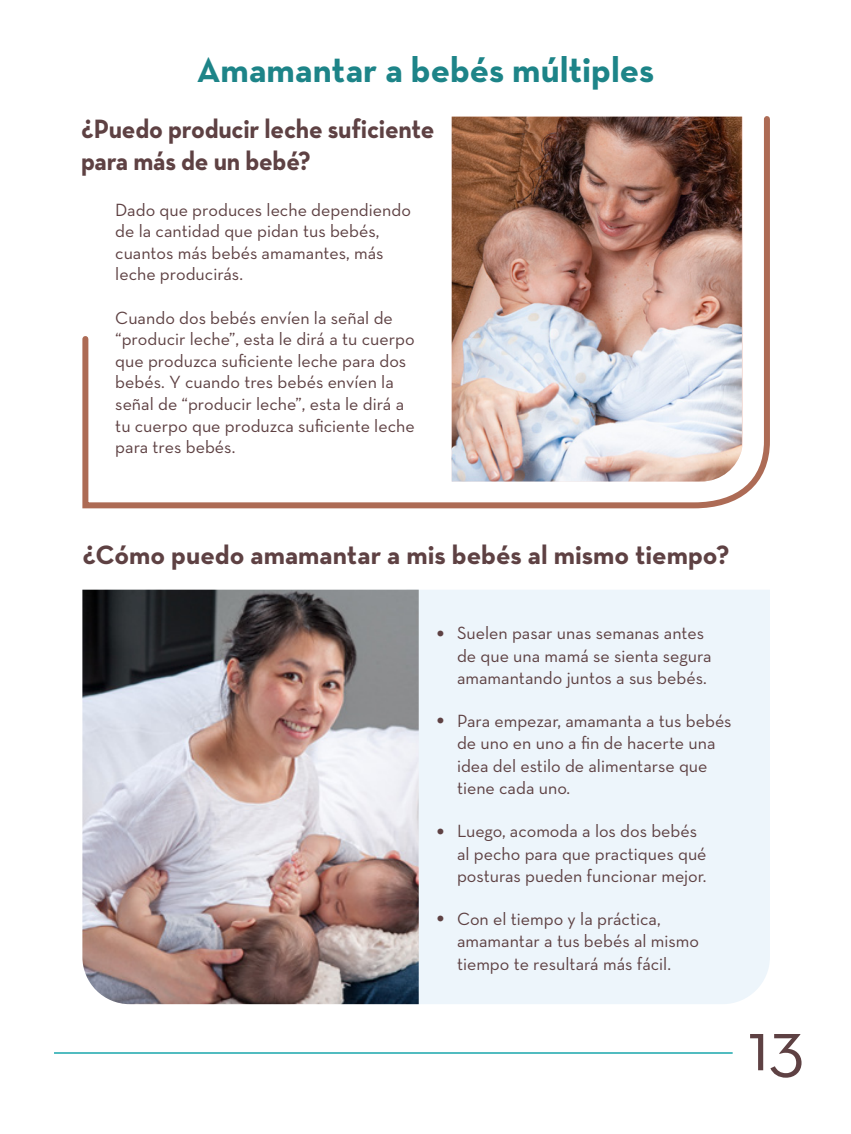
<style>
.page{position:relative;width:851px;height:1134px;background:#fff}
.page>*{position:absolute;margin:0;border:0;box-sizing:border-box;transform-origin:0 0}
.t1{font:72px "Neutraface Text";color:#5e4143}
.Headers{font:700 36px "Neutraface Text";color:#1d8488}
.Chapter_Header{font:700 27px/32.4px "Neutraface Text";letter-spacing:-.01em;color:#5e4143;scale:.94 1}
.Chapter_Header-2{font:700 27px "Neutraface Text";letter-spacing:-.01em;color:#5e4143}
.Body{font:18px/21.6px "Neutraface Text";color:#5e4143}
.s1{font-weight:700;font-size:27px}
</style>
<div class="page">
<div style="left:418px;top:590px;width:352px;height:414px;background:#edf5fb"></div>
<img style="left:82px;top:590px;width:336px;height:414px">
<hr style="left:54px;top:1052px;width:678px;height:2px;background:#18a7ac">
<svg style="left:82px;top:116px;width:688px;height:393px"></svg>
<h2 class="Headers" style="left:197px;top:47px;width:459px">Amamantar a bebés múltiples</h2>
<h3 class="Chapter_Header" style="left:81px;top:112px;width:377px">¿Puedo producir leche suficiente para más de un bebé?</h3>
<p class="Body" style="left:115px;top:198px;width:297px">Dado que produces leche dependiendo de la cantidad que pidan tus bebés, cuantos más bebés amamantes, más leche producirás.</p>
<p class="Body" style="left:115px;top:306px;width:301px">Cuando dos bebés envíen la señal de “producir leche”, esta le dirá a tu cuerpo que produzca suficiente leche para dos bebés. Y cuando tres bebés envíen la señal de “producir leche”, esta le dirá a tu cuerpo que produzca suficiente leche para tres bebés.</p>
<h3 class="Chapter_Header-2" style="left:82px;top:537px;width:648px">¿Cómo puedo amamantar a mis bebés al mismo tiempo?</h3>
<p class="Body" style="left:457px;top:621px;width:256px;line-height:22.5px;text-indent:-20px"><span class="s1">•</span> Suelen pasar unas semanas antes de que una mamá se sienta segura amamantando juntos a sus bebés.</p>
<p class="Body" style="left:457px;top:709px;width:276px;line-height:22.5px;text-indent:-20px"><span class="s1">•</span> Para empezar, amamanta a tus bebés de uno en uno a fin de hacerte una idea del estilo de alimentarse que tiene cada uno.</p>
<p class="Body" style="left:457px;top:819px;width:251px;line-height:22.5px;text-indent:-20px"><span class="s1">•</span> Luego, acomoda a los dos bebés al pecho para que practiques qué posturas pueden funcionar mejor.</p>
<p class="Body" style="left:457px;top:907px;width:244px;line-height:22.5px;text-indent:-20px"><span class="s1">•</span> Con el tiempo y la práctica, amamantar a tus bebés al mismo tiempo te resultará más fácil.</p>
<h1 class="t1" style="left:748px;top:1001px;width:58px">13</h1>
</div>
